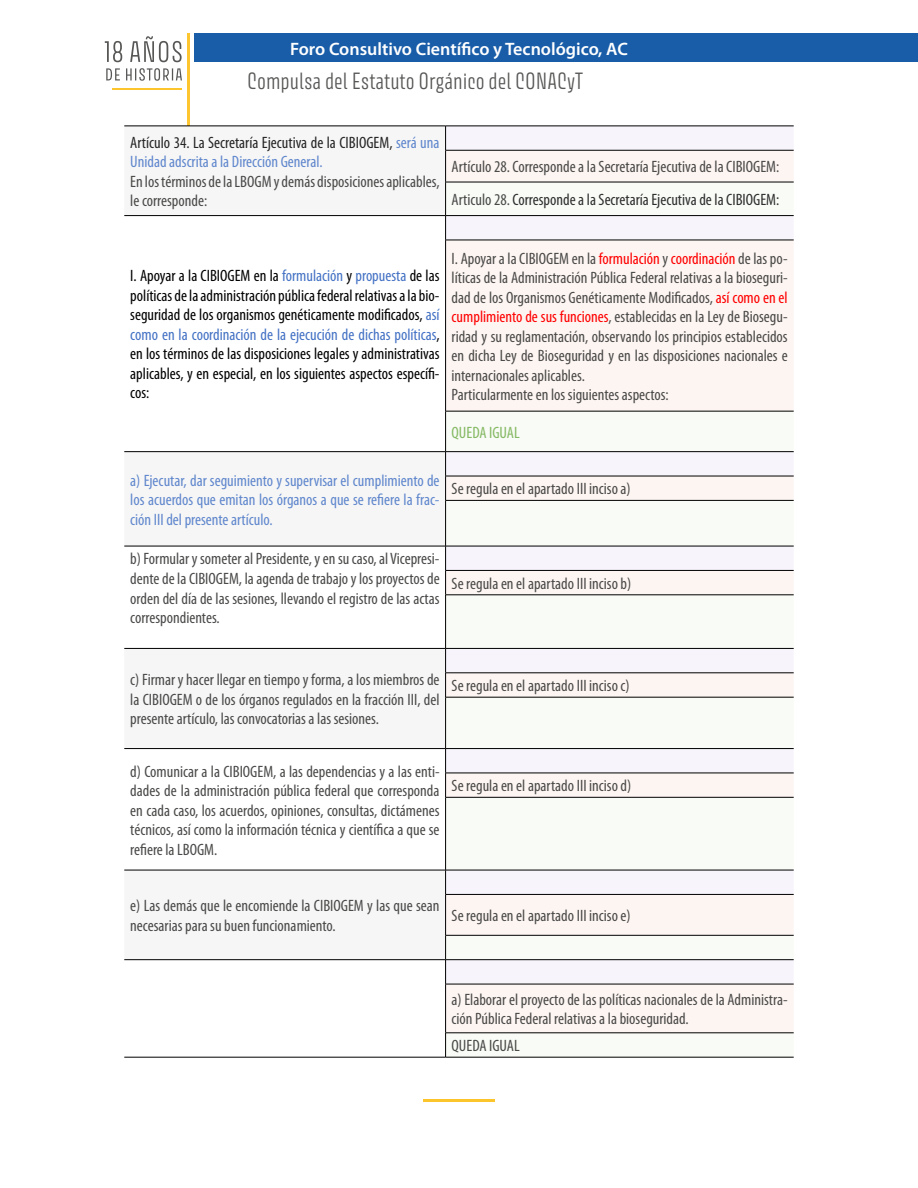
<style>
.page{position:relative;width:918px;height:1188px;background:#fff}
.page>*{position:absolute;margin:0;border:0;box-sizing:border-box;transform-origin:0 0}
.t1{font:300 21px "Avory I Latn";color:#575756}
.t2{font:600 18px "Myriad Pro";color:#fff}
.t3{font:condensed 16.5px/19.5px "Myriad Pro";color:#4a4a49}
.t4{font:condensed 16.5px/19.5px "Myriad Pro";color:#000;text-align:justify}
.t5{font:condensed 16.5px/19.5px "Myriad Pro";color:#6087cd;text-align:justify}
.t6{font:condensed 16.5px/19.5px "Myriad Pro";color:#262626}
.t7{font:condensed 16.5px "Myriad Pro";color:#85b963}
.s1{color:#6087cd}
.s2{color:#2f2f2f}
.s3{color:#4472c4}
.s4{color:#f00}
</style>
<div class="page">
<div style="left:194px;top:33px;width:724px;height:28px;background:#195da9"></div>
<hr style="left:187px;top:33px;width:3px;height:95px;background:#fdc52f">
<hr style="left:423px;top:1099px;width:72px;height:3px;background:#fdc52c">
<hr style="left:113px;top:88px;width:69px;height:2px;background:#fdc52c">
<svg style="left:106px;top:68px;width:76px;height:13px"></svg>
<svg style="left:105px;top:36px;width:77px;height:26px"></svg>
<svg style="left:124px;top:127px;width:321px;height:743px"></svg>
<div style="left:446px;top:151px;width:348px;height:31px;background:#fdf5f2"></div>
<div style="left:446px;top:183px;width:348px;height:874px;background:#f8f5f6"></div>
<hr style="left:124px;top:126px;width:322px;height:1px;background:#000">
<hr style="left:446px;top:126px;width:348px;height:1px;background:#000">
<svg style="left:445px;top:126px;width:1px;height:24px"></svg>
<hr style="left:124px;top:215px;width:322px;height:1px;background:#000">
<svg style="left:445px;top:216px;width:1px;height:24px"></svg>
<hr style="left:445px;top:984px;width:1px;height:49px;background:#000">
<hr style="left:445px;top:984px;width:349px;height:1px;background:#000">
<hr style="left:445px;top:894px;width:349px;height:1px;background:#000">
<svg style="left:445px;top:749px;width:1px;height:48px"></svg>
<hr style="left:445px;top:773px;width:349px;height:1px;background:#000">
<hr style="left:445px;top:673px;width:349px;height:1px;background:#000">
<svg style="left:445px;top:547px;width:1px;height:48px"></svg>
<hr style="left:445px;top:570px;width:349px;height:1px;background:#000">
<hr style="left:445px;top:476px;width:349px;height:1px;background:#000">
<hr style="left:445px;top:240px;width:1px;height:171px;background:#000">
<hr style="left:445px;top:240px;width:349px;height:1px;background:#000">
<hr style="left:445px;top:150px;width:1px;height:32px;background:#000">
<hr style="left:445px;top:150px;width:349px;height:1px;background:#000">
<hr style="left:445px;top:182px;width:1px;height:33px;background:#000">
<hr style="left:445px;top:182px;width:349px;height:1px;background:#000">
<hr style="left:446px;top:215px;width:348px;height:1px;background:#000">
<hr style="left:445px;top:411px;width:1px;height:40px;background:#000">
<hr style="left:445px;top:411px;width:349px;height:1px;background:#000">
<hr style="left:446px;top:451px;width:348px;height:1px;background:#000">
<hr style="left:445px;top:500px;width:349px;height:1px;background:#000">
<hr style="left:446px;top:546px;width:348px;height:1px;background:#000">
<hr style="left:445px;top:595px;width:1px;height:53px;background:#000">
<hr style="left:445px;top:595px;width:349px;height:1px;background:#000">
<hr style="left:446px;top:648px;width:348px;height:1px;background:#000">
<hr style="left:445px;top:697px;width:349px;height:1px;background:#000">
<hr style="left:446px;top:748px;width:348px;height:1px;background:#000">
<hr style="left:445px;top:797px;width:1px;height:73px;background:#000">
<hr style="left:445px;top:797px;width:349px;height:1px;background:#000">
<hr style="left:446px;top:870px;width:348px;height:1px;background:#000">
<hr style="left:445px;top:935px;width:349px;height:1px;background:#000">
<hr style="left:446px;top:959px;width:348px;height:1px;background:#000">
<svg style="left:445px;top:1034px;width:1px;height:23px"></svg>
<hr style="left:445px;top:1033px;width:349px;height:1px;background:#000">
<hr style="left:446px;top:1057px;width:348px;height:1px;background:#000">
<hr style="left:124px;top:451px;width:322px;height:1px;background:#000">
<svg style="left:445px;top:452px;width:1px;height:48px"></svg>
<hr style="left:445px;top:501px;width:1px;height:45px;background:#000">
<hr style="left:124px;top:546px;width:322px;height:1px;background:#000">
<hr style="left:124px;top:648px;width:322px;height:1px;background:#000">
<svg style="left:445px;top:649px;width:1px;height:48px"></svg>
<hr style="left:445px;top:697px;width:1px;height:51px;background:#000">
<hr style="left:124px;top:748px;width:322px;height:1px;background:#000">
<hr style="left:124px;top:870px;width:322px;height:1px;background:#000">
<svg style="left:445px;top:870px;width:1px;height:24px"></svg>
<hr style="left:445px;top:895px;width:1px;height:40px;background:#000">
<svg style="left:445px;top:935px;width:1px;height:49px"></svg>
<hr style="left:124px;top:959px;width:322px;height:1px;background:#000">
<hr style="left:124px;top:1057px;width:322px;height:1px;background:#000">
<p class="t2" style="left:290px;top:38px;width:339px">Foro Consultivo Científico y Tecnológico, AC</p>
<p class="t1" style="left:247px;top:67px;width:337px">Compulsa del Estatuto Orgánico del CONACyT</p>
<p class="t6" style="left:130px;top:132px;width:311px">Artículo 34. La Secretaría Ejecutiva de la CIBIOGEM, <span class="s1">será una<br>Unidad adscrita a la Dirección General.</span></p>
<p class="t3" style="left:130px;top:171px;width:311px">En los términos de la LBOGM y demás disposiciones aplicables, le corresponde:</p>
<p class="t3" style="left:452px;top:150px;width:329px;line-height:32.7px">Artículo 28. Corresponde a la Secretaría Ejecutiva de la CIBIOGEM:<br>Articulo 28. <span class="s2">Corresponde a la Secretaría Ejecutiva de la CIBIOGEM:</span></p>
<p class="t4" style="left:130px;top:266px;width:311px">I. Apoyar a la CIBIOGEM en la <span class="s3">formulación</span> y <span class="s3">propuesta</span> de las políticas de la administración pública federal relativas a la bio&shy;seguridad de los organismos genéticamente modificados, <span class="s3">así como en la coordinación de la ejecución de dichas políticas</span>, en los términos de las disposiciones legales y administrativas aplicables, y en especial, en los siguientes aspectos específi&shy;cos:</p>
<p class="t3" style="left:452px;top:248px;width:338px">I. Apoyar a la CIBIOGEM en la <span class="s4">formulación</span> y <span class="s4">coordinación</span> de las po&shy;líticas de la Administración Pública Federal relativas a la bioseguri&shy;dad de los Organismos Genéticamente Modificados, <span class="s4">así como en el cumplimiento de sus funciones</span>, establecidas en la Ley de Biosegu&shy;ridad y su reglamentación, observando los principios establecidos en dicha Ley de Bioseguridad y en las disposiciones nacionales e internacionales aplicables.<br>Particularmente en los siguientes aspectos:</p>
<p class="t7" style="left:452px;top:422px;width:70px">QUEDA IGUAL</p>
<p class="t5" style="left:130px;top:470px;width:311px">a) Ejecutar, dar seguimiento y supervisar el cumplimiento de los acuerdos que emitan los órganos a que se refiere la frac&shy;ción III del presente artículo.</p>
<p class="t3" style="left:452px;top:479px;width:181px">Se regula en el apartado III inciso a)</p>
<p class="t3" style="left:130px;top:549px;width:311px;text-align:justify">b) Formular y someter al Presidente, y en su caso, al Vicepresi&shy;dente de la CIBIOGEM, la agenda de trabajo y los proyectos de orden del día de las sesiones, llevando el registro de las actas correspondientes.</p>
<p class="t3" style="left:452px;top:573px;width:181px">Se regula en el apartado III inciso b)</p>
<p class="t3" style="left:130px;top:670px;width:311px;text-align:justify">c) Firmar y hacer llegar en tiempo y forma, a los miembros de la CIBIOGEM o de los órganos regulados en la fracción III, del presente artículo, las convocatorias a las sesiones.</p>
<p class="t3" style="left:452px;top:676px;width:180px">Se regula en el apartado III inciso c)</p>
<p class="t3" style="left:130px;top:761px;width:311px;text-align:justify">d) Comunicar a la CIBIOGEM, a las dependencias y a las enti&shy;dades de la administración pública federal que corresponda en cada caso, los acuerdos, opiniones, consultas, dictámenes técnicos, así como la información técnica y científica a que se refiere la LBOGM.</p>
<p class="t3" style="left:452px;top:776px;width:181px">Se regula en el apartado III inciso d)</p>
<p class="t3" style="left:130px;top:896px;width:311px">e) Las demás que le encomiende la CIBIOGEM y las que sean necesarias para su buen funcionamiento.</p>
<p class="t3" style="left:452px;top:906px;width:181px">Se regula en el apartado III inciso e)</p>
<p class="t3" style="left:452px;top:990px;width:338px">a) Elaborar el proyecto de las políticas nacionales de la Administra&shy;ción Pública Federal relativas a la bioseguridad.</p>
<p class="t3" style="left:452px;top:1036px;width:70px">QUEDA IGUAL</p>
</div>
